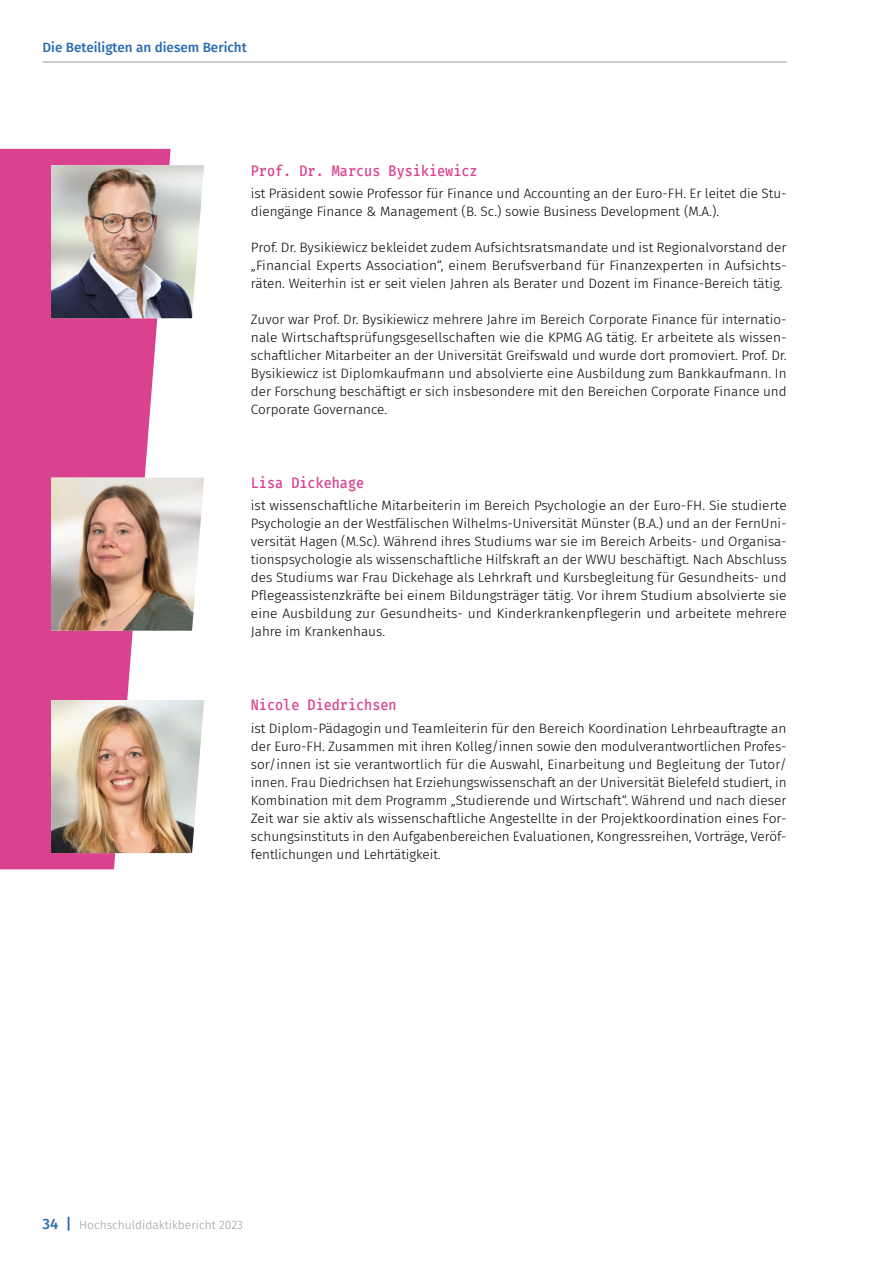
<style>
.page{position:relative;width:893px;height:1263px;background:#fff}
.page>*{position:absolute;margin:0;border:0;box-sizing:border-box;transform-origin:0 0}
.t1{font:500 15px "Fira Mono";color:#da4290;scale:.9 1}
.t2{font:300 13.5px/18px "Fira Sans";color:#000;text-align:justify}
.t3{font:500 13.5px "Fira Sans";color:#2a6ab2}
.t4{font:300 12px "Fira Sans";color:#9d9d9c}
.s1{font-weight:500;font-size:15px;color:#2a6ab2}
</style>
<div class="page">
<hr style="left:43px;top:62px;width:744px;height:1px;background:#9d9d9c">
<svg style="left:0;top:149px;width:171px;height:720px;background:#dd569b"></svg>
<div style="left:39px;top:165px;width:12px;height:153px;background:#da4290"></div>
<img style="left:51px;top:165px;width:153px;height:153px">
<div style="left:39px;top:478px;width:12px;height:153px;background:#da4290"></div>
<img style="left:51px;top:478px;width:153px;height:153px">
<div style="left:39px;top:700px;width:12px;height:153px;background:#da4290"></div>
<img style="left:51px;top:700px;width:153px;height:153px">
<p class="t3" style="left:43px;top:36px;width:206px">Die Beteiligten an diesem Bericht</p>
<p class="t1" style="left:251px;top:160px;width:254px">Prof. Dr. Marcus Bysikiewicz</p>
<p class="t2" style="left:251px;top:184px;width:537px">ist Präsident sowie Professor für Finance und Accounting an der Euro-FH. Er leitet die Stu&shy;diengänge Finance &amp; Management (B. Sc.) sowie Business Development (M.A.).</p>
<p class="t2" style="left:251px;top:238px;width:537px">Prof. Dr. Bysikiewicz bekleidet zudem Aufsichtsratsmandate und ist Regionalvorstand der „Financial Experts Association“, einem Berufsverband für Finanzexperten in Aufsichts&shy;räten. Weiterhin ist er seit vielen Jahren als Berater und Dozent im Finance-Bereich tätig.</p>
<p class="t2" style="left:251px;top:310px;width:537px">Zuvor war Prof. Dr. Bysikiewicz mehrere Jahre im Bereich Corporate Finance für internatio&shy;nale Wirtschaftsprüfungsgesellschaften wie die KPMG AG tätig. Er arbeitete als wissen&shy;schaftlicher Mitarbeiter an der Universität Greifswald und wurde dort promoviert. Prof. Dr.<br>Bysikiewicz ist Diplomkaufmann und absolvierte eine Ausbildung zum Bankkaufmann. In der Forschung beschäftigt er sich insbesondere mit den Bereichen Corporate Finance und Corporate Governance.</p>
<p class="t1" style="left:251px;top:472px;width:128px">Lisa Dickehage</p>
<p class="t2" style="left:251px;top:496px;width:537px">ist wissenschaftliche Mitarbeiterin im Bereich Psychologie an der Euro-FH. Sie studierte Psychologie an der Westfälischen Wilhelms-Universität Münster (B.A.) und an der FernUni&shy;versität Hagen (M.Sc). Während ihres Studiums war sie im Bereich Arbeits- und Organisa&shy;tionspsychologie als wissenschaftliche Hilfskraft an der WWU beschäftigt. Nach Abschluss des Studiums war Frau Dickehage als Lehrkraft und Kursbegleitung für Gesundheits- und Pflegeassistenzkräfte bei einem Bildungsträger tätig. Vor ihrem Studium absolvierte sie eine Ausbildung zur Gesundheits- und Kinderkrankenpflegerin und arbeitete mehrere Jahre im Krankenhaus.</p>
<p class="t1" style="left:251px;top:695px;width:163px">Nicole Diedrichsen</p>
<p class="t2" style="left:251px;top:719px;width:537px">ist Diplom-Pädagogin und Teamleiterin für den Bereich Koordination Lehrbeauftragte an der Euro-FH. Zusammen mit ihren Kolleg/innen sowie den modulverantwortlichen Profes&shy;sor/innen ist sie verantwortlich für die Auswahl, Einarbeitung und Begleitung der Tutor/ innen. Frau Diedrichsen hat Erziehungswissenschaft an der Universität Bielefeld studiert, in Kombination mit dem Programm „Studierende und Wirtschaft“. Während und nach dieser Zeit war sie aktiv als wissenschaftliche Angestellte in der Projektkoordination eines For&shy;schungsinstituts in den Aufgabenbereichen Evaluationen, Kongressreihen, Vorträge, Veröf&shy;fentlichungen und Lehrtätigkeit.</p>
<p class="t4" style="left:43px;top:1216px;width:202px"><span class="s1">34 |</span> Hochschuldidaktikbericht 2023</p>
</div>
